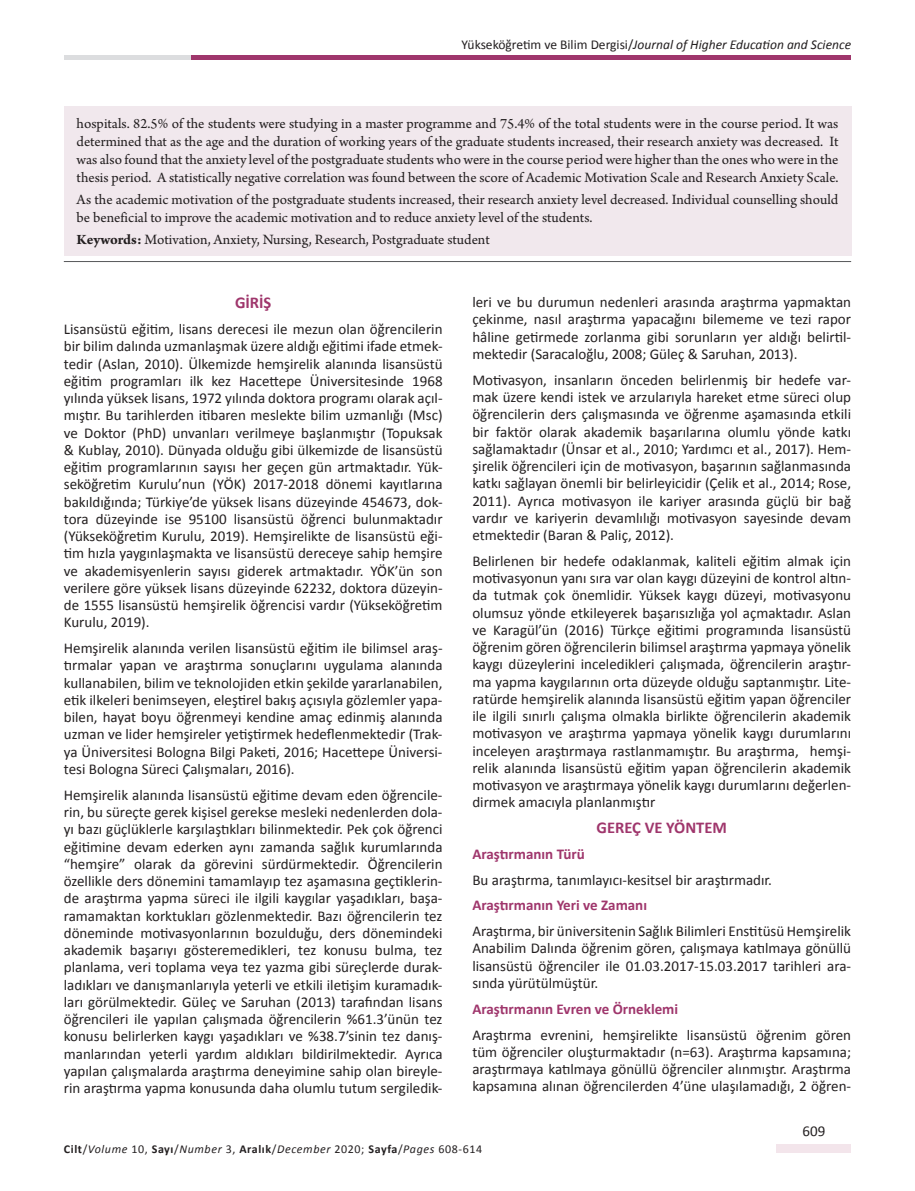
<style>
.page{position:relative;width:915px;height:1191px;background:#fff}
.page>*{position:absolute;margin:0;border:0;box-sizing:border-box;transform-origin:0 0}
.t1{font:700 16.5px "Calibri";color:#9f366c}
.t2{font:15px/17.2px "Calibri";color:#231f20;text-align:justify}
.t3{font:15px/18px "Arno Pro";color:#231f20;text-align:justify}
.t4{font:700 15px "Calibri";color:#9f366c}
.t5{font:italic 13.5px "Calibri";color:#231f20}
.t6{font:italic 12px "Calibri";letter-spacing:.05em;color:#231f20}
.s1{font-style:normal}
.s2{font-weight:700}
.s3{font-weight:700;font-style:normal}
</style>
<div class="page">
<div style="left:776px;top:1144px;width:74px;height:8px;background:#f3e5eb"></div>
<div style="left:64px;top:55px;width:132px;height:5px;background:#dcdddf"></div>
<div style="left:191px;top:55px;width:659px;height:5px;background:#9f366c"></div>
<div style="left:64px;top:106px;width:786px;height:150px;background:#f1e8ed"></div>
<hr style="left:64px;top:261px;width:786px;height:1px;background:#57585a">
<p class="t5" style="left:461px;top:36px;width:391px"><span class="s1">Yükseköğretim ve Bilim Dergisi/</span>Journal of Higher Education and Science</p>
<p class="t3" style="left:77px;top:115px;width:763px">hospitals. 82.5% of the students were studying in a master programme and 75.4% of the total students were in the course period. It was determined that as the age and the duration of working years of the graduate students increased, their research anxiety was decreased. It was also found that the anxiety level of the postgraduate students who were in the course period were higher than the ones who were in the thesis period. A statistically negative correlation was found between the score of Academic Motivation Scale and Research Anxiety Scale.</p>
<p class="t3" style="left:77px;top:191px;width:763px">As the academic motivation of the postgraduate students increased, their research anxiety level decreased. Individual counselling should be beneficial to improve the academic motivation and to reduce anxiety level of the students.</p>
<p class="t3" style="left:77px;top:231px;width:414px"><span class="s2">Keywords:</span> Motivation, Anxiety, Nursing, Research, Postgraduate student</p>
<p class="t1" style="left:235px;top:292px;width:38px">GİRİŞ</p>
<p class="t2" style="left:64px;top:320px;width:380px">Lisansüstü eğitim, lisans derecesi ile mezun olan öğrencilerin bir bilim dalında uzmanlaşmak üzere aldığı eğitimi ifade etmek&shy;tedir (Aslan, 2010). Ülkemizde hemşirelik alanında lisansüstü eğitim programları ilk kez Hacettepe Üniversitesinde 1968 yılında yüksek lisans, 1972 yılında doktora programı olarak açıl&shy;mıştır. Bu tarihlerden itibaren meslekte bilim uzmanlığı (Msc) ve Doktor (PhD) unvanları verilmeye başlanmıştır (Topuksak &amp; Kublay, 2010). Dünyada olduğu gibi ülkemizde de lisansüstü eğitim programlarının sayısı her geçen gün artmaktadır. Yük&shy;seköğretim Kurulu’nun (YÖK) 2017-2018 dönemi kayıtlarına bakıldığında; Türkiye’de yüksek lisans düzeyinde 454673, dok&shy;tora düzeyinde ise 95100 lisansüstü öğrenci bulunmaktadır (Yükseköğretim Kurulu, 2019). Hemşirelikte de lisansüstü eği&shy;tim hızla yaygınlaşmakta ve lisansüstü dereceye sahip hemşire ve akademisyenlerin sayısı giderek artmaktadır. YÖK’ün son verilere göre yüksek lisans düzeyinde 62232, doktora düzeyin&shy;de 1555 lisansüstü hemşirelik öğrencisi vardır (Yükseköğretim Kurulu, 2019).</p>
<p class="t2" style="left:64px;top:639px;width:380px">Hemşirelik alanında verilen lisansüstü eğitim ile bilimsel araş&shy;tırmalar yapan ve araştırma sonuçlarını uygulama alanında kullanabilen, bilim ve teknolojiden etkin şekilde yararlanabilen, etik ilkeleri benimseyen, eleştirel bakış açısıyla gözlemler yapa&shy;bilen, hayat boyu öğrenmeyi kendine amaç edinmiş alanında uzman ve lider hemşireler yetiştirmek hedeflenmektedir (Trak&shy;ya Üniversitesi Bologna Bilgi Paketi, 2016; Hacettepe Üniversi&shy;tesi Bologna Süreci Çalışmaları, 2016).</p>
<p class="t2" style="left:64px;top:786px;width:380px">Hemşirelik alanında lisansüstü eğitime devam eden öğrencile&shy;rin, bu süreçte gerek kişisel gerekse mesleki nedenlerden dola&shy;yı bazı güçlüklerle karşılaştıkları bilinmektedir. Pek çok öğrenci eğitimine devam ederken aynı zamanda sağlık kurumlarında “hemşire” olarak da görevini sürdürmektedir. Öğrencilerin özellikle ders dönemini tamamlayıp tez aşamasına geçtiklerin&shy;de araştırma yapma süreci ile ilgili kaygılar yaşadıkları, başa&shy;ramamaktan korktukları gözlenmektedir. Bazı öğrencilerin tez döneminde motivasyonlarının bozulduğu, ders dönemindeki akademik başarıyı gösteremedikleri, tez konusu bulma, tez planlama, veri toplama veya tez yazma gibi süreçlerde durak&shy;ladıkları ve danışmanlarıyla yeterli ve etkili iletişim kuramadık&shy;ları görülmektedir. Güleç ve Saruhan (2013) tarafından lisans öğrencileri ile yapılan çalışmada öğrencilerin %61.3’ünün tez konusu belirlerken kaygı yaşadıkları ve %38.7’sinin tez danış&shy;manlarından yeterli yardım aldıkları bildirilmektedir. Ayrıca yapılan çalışmalarda araştırma deneyimine sahip olan bireyle&shy;rin araştırma yapma konusunda daha olumlu tutum sergiledik-</p>
<p class="t2" style="left:472px;top:294px;width:380px">leri ve bu durumun nedenleri arasında araştırma yapmaktan çekinme, nasıl araştırma yapacağını bilememe ve tezi rapor hâline getirmede zorlanma gibi sorunların yer aldığı belirtil&shy;mektedir (Saracaloğlu, 2008; Güleç &amp; Saruhan, 2013).</p>
<p class="t2" style="left:472px;top:371px;width:380px">Motivasyon, insanların önceden belirlenmiş bir hedefe var&shy;mak üzere kendi istek ve arzularıyla hareket etme süreci olup öğrencilerin ders çalışmasında ve öğrenme aşamasında etkili bir faktör olarak akademik başarılarına olumlu yönde katkı sağlamaktadır (Ünsar et al., 2010; Yardımcı et al., 2017). Hem&shy;şirelik öğrencileri için de motivasyon, başarının sağlanmasında katkı sağlayan önemli bir belirleyicidir (Çelik et al., 2014; Rose, 2011). Ayrıca motivasyon ile kariyer arasında güçlü bir bağ vardır ve kariyerin devamlılığı motivasyon sayesinde devam etmektedir (Baran &amp; Paliç, 2012).</p>
<p class="t2" style="left:472px;top:552px;width:380px">Belirlenen bir hedefe odaklanmak, kaliteli eğitim almak için motivasyonun yanı sıra var olan kaygı düzeyini de kontrol altın&shy;da tutmak çok önemlidir. Yüksek kaygı düzeyi, motivasyonu olumsuz yönde etkileyerek başarısızlığa yol açmaktadır. Aslan ve Karagül’ün (2016) Türkçe eğitimi programında lisansüstü öğrenim gören öğrencilerin bilimsel araştırma yapmaya yönelik kaygı düzeylerini inceledikleri çalışmada, öğrencilerin araştır&shy;ma yapma kaygılarının orta düzeyde olduğu saptanmıştır. Lite&shy;ratürde hemşirelik alanında lisansüstü eğitim yapan öğrenciler ile ilgili sınırlı çalışma olmakla birlikte öğrencilerin akademik motivasyon ve araştırma yapmaya yönelik kaygı durumlarını inceleyen araştırmaya rastlanmamıştır. Bu araştırma, hemşi&shy;relik alanında lisansüstü eğitim yapan öğrencilerin akademik motivasyon ve araştırmaya yönelik kaygı durumlarını değerlen&shy;dirmek amacıyla planlanmıştır</p>
<p class="t1" style="left:596px;top:817px;width:132px">GEREÇ VE YÖNTEM</p>
<p class="t4" style="left:472px;top:844px;width:114px">Araştırmanın Türü</p>
<p class="t2" style="left:472px;top:871px;width:301px">Bu araştırma, tanımlayıcı-kesitsel bir araştırmadır.</p>
<p class="t4" style="left:472px;top:896px;width:176px">Araştırmanın Yeri ve Zamanı</p>
<p class="t2" style="left:472px;top:922px;width:380px">Araştırma, bir üniversitenin Sağlık Bilimleri Enstitüsü Hemşirelik Anabilim Dalında öğrenim gören, çalışmaya katılmaya gönüllü lisansüstü öğrenciler ile 01.03.2017-15.03.2017 tarihleri ara&shy;sında yürütülmüştür.</p>
<p class="t4" style="left:472px;top:999px;width:207px">Araştırmanın Evren ve Örneklemi</p>
<p class="t2" style="left:472px;top:1026px;width:380px">Araştırma evrenini, hemşirelikte lisansüstü öğrenim gören tüm öğrenciler oluşturmaktadır (n=63). Araştırma kapsamına; araştırmaya katılmaya gönüllü öğrenciler alınmıştır. Araştırma kapsamına alınan öğrencilerden 4’üne ulaşılamadığı, 2 öğren-</p>
<p class="t2" style="left:802px;top:1122px;width:24px">609</p>
<p class="t6" style="left:64px;top:1140px;width:419px"><span class="s3">Cilt</span><span class="s1">/</span>Volume <span class="s1">10,</span> <span class="s3">Sayı</span><span class="s1">/</span>Number <span class="s1">3,</span> <span class="s3">Aralık</span><span class="s1">/</span>December <span class="s1">2020;</span> <span class="s3">Sayfa</span><span class="s1">/</span>Pages <span class="s1">608-614</span></p>
</div>
